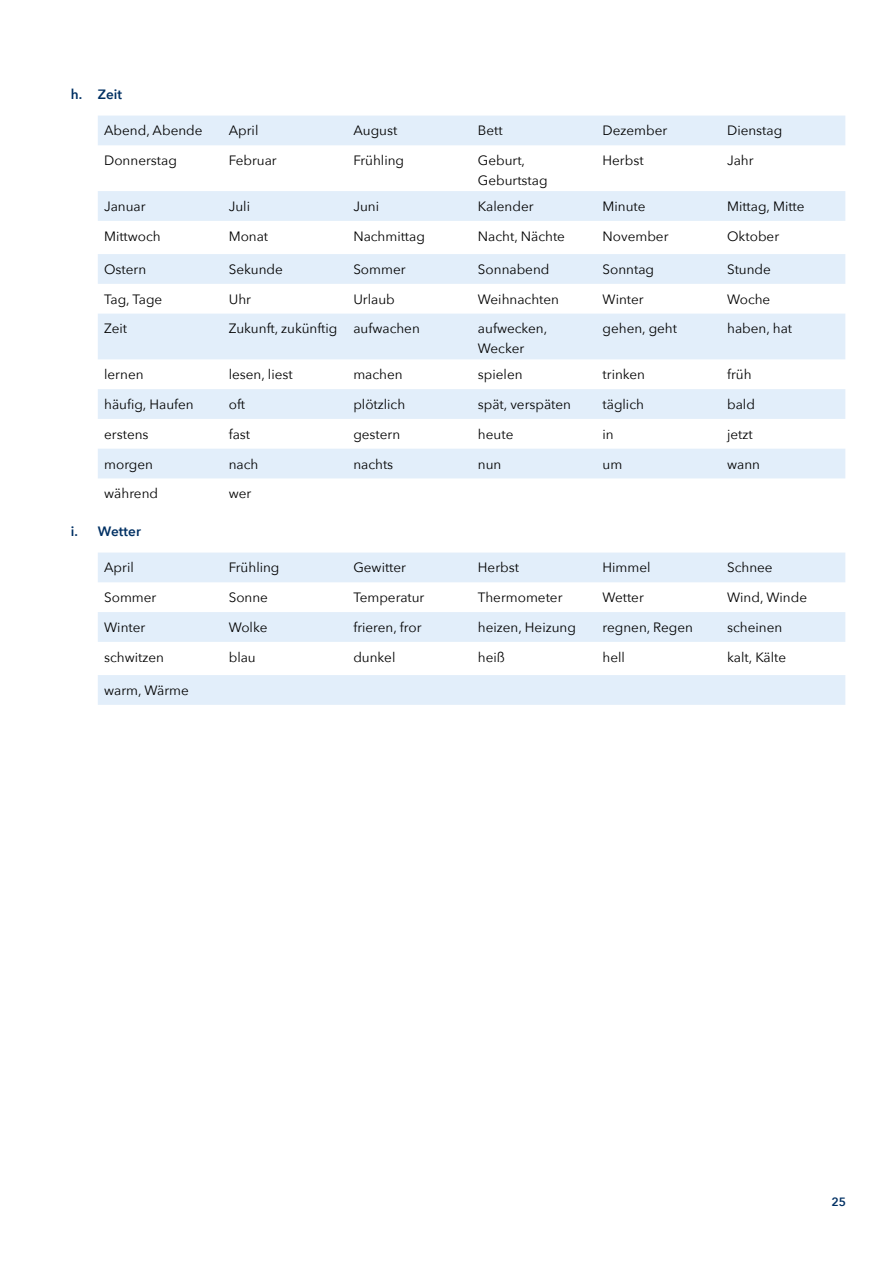
<style>
.page{position:relative;width:893px;height:1263px;background:#fff}
.page>*{position:absolute;margin:0;border:0;box-sizing:border-box;transform-origin:0 0}
.t1{font:13.5px/19.5px "Avenir Next";color:#000}
.t2{font:600 13.5px "Avenir Next";letter-spacing:.01em;color:#003063}
.t3{font:600 12px "Avenir Next";color:#003063}
</style>
<div class="page">
<svg style="left:98px;top:116px;width:747px;height:362px;fill:#e2eefa"></svg>
<svg style="left:98px;top:552px;width:747px;height:153px;fill:#e2eefa"></svg>
<p class="t2" style="left:71px;top:82px;width:53px">h. Zeit</p>
<p class="t1" style="left:104px;top:120px;width:100px">Abend, Abende</p>
<p class="t1" style="left:229px;top:120px;width:31px">April</p>
<p class="t1" style="left:353px;top:120px;width:45px">August</p>
<p class="t1" style="left:478px;top:120px;width:26px">Bett</p>
<p class="t1" style="left:603px;top:120px;width:66px">Dezember</p>
<p class="t1" style="left:727px;top:120px;width:57px">Dienstag</p>
<p class="t1" style="left:104px;top:150px;width:74px">Donnerstag</p>
<p class="t1" style="left:229px;top:150px;width:50px">Februar</p>
<p class="t1" style="left:353px;top:150px;width:52px">Frühling</p>
<p class="t1" style="left:478px;top:150px;width:71px">Geburt,<br>Geburtstag</p>
<p class="t1" style="left:603px;top:150px;width:43px">Herbst</p>
<p class="t1" style="left:727px;top:150px;width:28px">Jahr</p>
<p class="t1" style="left:104px;top:196px;width:43px">Januar</p>
<p class="t1" style="left:229px;top:196px;width:23px">Juli</p>
<p class="t1" style="left:353px;top:196px;width:27px">Juni</p>
<p class="t1" style="left:478px;top:196px;width:57px">Kalender</p>
<p class="t1" style="left:603px;top:196px;width:45px">Minute</p>
<p class="t1" style="left:727px;top:196px;width:79px">Mittag, Mitte</p>
<p class="t1" style="left:104px;top:226px;width:58px">Mittwoch</p>
<p class="t1" style="left:229px;top:226px;width:41px">Monat</p>
<p class="t1" style="left:353px;top:226px;width:73px">Nachmittag</p>
<p class="t1" style="left:478px;top:226px;width:89px">Nacht, Nächte</p>
<p class="t1" style="left:603px;top:226px;width:67px">November</p>
<p class="t1" style="left:727px;top:226px;width:54px">Oktober</p>
<p class="t1" style="left:104px;top:259px;width:44px">Ostern</p>
<p class="t1" style="left:229px;top:259px;width:56px">Sekunde</p>
<p class="t1" style="left:353px;top:259px;width:54px">Sommer</p>
<p class="t1" style="left:478px;top:259px;width:73px">Sonnabend</p>
<p class="t1" style="left:603px;top:259px;width:53px">Sonntag</p>
<p class="t1" style="left:727px;top:259px;width:45px">Stunde</p>
<p class="t1" style="left:104px;top:289px;width:60px">Tag, Tage</p>
<p class="t1" style="left:229px;top:289px;width:24px">Uhr</p>
<p class="t1" style="left:353px;top:289px;width:43px">Urlaub</p>
<p class="t1" style="left:478px;top:289px;width:83px">Weihnachten</p>
<p class="t1" style="left:603px;top:289px;width:43px">Winter</p>
<p class="t1" style="left:727px;top:289px;width:45px">Woche</p>
<p class="t1" style="left:104px;top:318px;width:24px">Zeit</p>
<p class="t1" style="left:229px;top:318px;width:110px">Zukunft, zukünftig</p>
<p class="t1" style="left:353px;top:318px;width:68px">aufwachen</p>
<p class="t1" style="left:478px;top:318px;width:71px">aufwecken,<br>Wecker</p>
<p class="t1" style="left:603px;top:318px;width:76px">gehen, geht</p>
<p class="t1" style="left:727px;top:318px;width:66px">haben, hat</p>
<p class="t1" style="left:104px;top:364px;width:41px">lernen</p>
<p class="t1" style="left:229px;top:364px;width:65px">lesen, liest</p>
<p class="t1" style="left:353px;top:364px;width:51px">machen</p>
<p class="t1" style="left:478px;top:364px;width:46px">spielen</p>
<p class="t1" style="left:603px;top:364px;width:44px">trinken</p>
<p class="t1" style="left:727px;top:364px;width:26px">früh</p>
<p class="t1" style="left:104px;top:394px;width:91px">häufig, Haufen</p>
<p class="t1" style="left:229px;top:394px;width:18px">oft</p>
<p class="t1" style="left:353px;top:394px;width:53px">plötzlich</p>
<p class="t1" style="left:478px;top:394px;width:95px">spät, verspäten</p>
<p class="t1" style="left:603px;top:394px;width:43px">täglich</p>
<p class="t1" style="left:727px;top:394px;width:29px">bald</p>
<p class="t1" style="left:104px;top:424px;width:46px">erstens</p>
<p class="t1" style="left:229px;top:424px;width:23px">fast</p>
<p class="t1" style="left:353px;top:424px;width:48px">gestern</p>
<p class="t1" style="left:478px;top:424px;width:37px">heute</p>
<p class="t1" style="left:603px;top:424px;width:13px">in</p>
<p class="t1" style="left:727px;top:424px;width:27px">jetzt</p>
<p class="t1" style="left:104px;top:453px;width:50px">morgen</p>
<p class="t1" style="left:229px;top:453px;width:31px">nach</p>
<p class="t1" style="left:353px;top:453px;width:41px">nachts</p>
<p class="t1" style="left:478px;top:453px;width:25px">nun</p>
<p class="t1" style="left:603px;top:453px;width:21px">um</p>
<p class="t1" style="left:727px;top:453px;width:34px">wann</p>
<p class="t1" style="left:104px;top:483px;width:55px">während</p>
<p class="t1" style="left:229px;top:483px;width:24px">wer</p>
<p class="t2" style="left:71px;top:519px;width:72px">i. Wetter</p>
<p class="t1" style="left:104px;top:557px;width:31px">April</p>
<p class="t1" style="left:229px;top:557px;width:52px">Frühling</p>
<p class="t1" style="left:353px;top:557px;width:54px">Gewitter</p>
<p class="t1" style="left:478px;top:557px;width:43px">Herbst</p>
<p class="t1" style="left:603px;top:557px;width:50px">Himmel</p>
<p class="t1" style="left:727px;top:557px;width:47px">Schnee</p>
<p class="t1" style="left:104px;top:587px;width:54px">Sommer</p>
<p class="t1" style="left:229px;top:587px;width:41px">Sonne</p>
<p class="t1" style="left:353px;top:587px;width:73px">Temperatur</p>
<p class="t1" style="left:478px;top:587px;width:86px">Thermometer</p>
<p class="t1" style="left:603px;top:587px;width:43px">Wetter</p>
<p class="t1" style="left:727px;top:587px;width:81px">Wind, Winde</p>
<p class="t1" style="left:104px;top:617px;width:43px">Winter</p>
<p class="t1" style="left:229px;top:617px;width:40px">Wolke</p>
<p class="t1" style="left:353px;top:617px;width:70px">frieren, fror</p>
<p class="t1" style="left:478px;top:617px;width:99px">heizen, Heizung</p>
<p class="t1" style="left:603px;top:617px;width:92px">regnen, Regen</p>
<p class="t1" style="left:727px;top:617px;width:57px">scheinen</p>
<p class="t1" style="left:104px;top:647px;width:61px">schwitzen</p>
<p class="t1" style="left:229px;top:647px;width:29px">blau</p>
<p class="t1" style="left:353px;top:647px;width:44px">dunkel</p>
<p class="t1" style="left:478px;top:647px;width:29px">heiß</p>
<p class="t1" style="left:603px;top:647px;width:24px">hell</p>
<p class="t1" style="left:727px;top:647px;width:61px">kalt, Kälte</p>
<p class="t1" style="left:104px;top:680px;width:86px">warm, Wärme</p>
<p class="t3" style="left:832px;top:1191px;width:16px">25</p>
</div>
